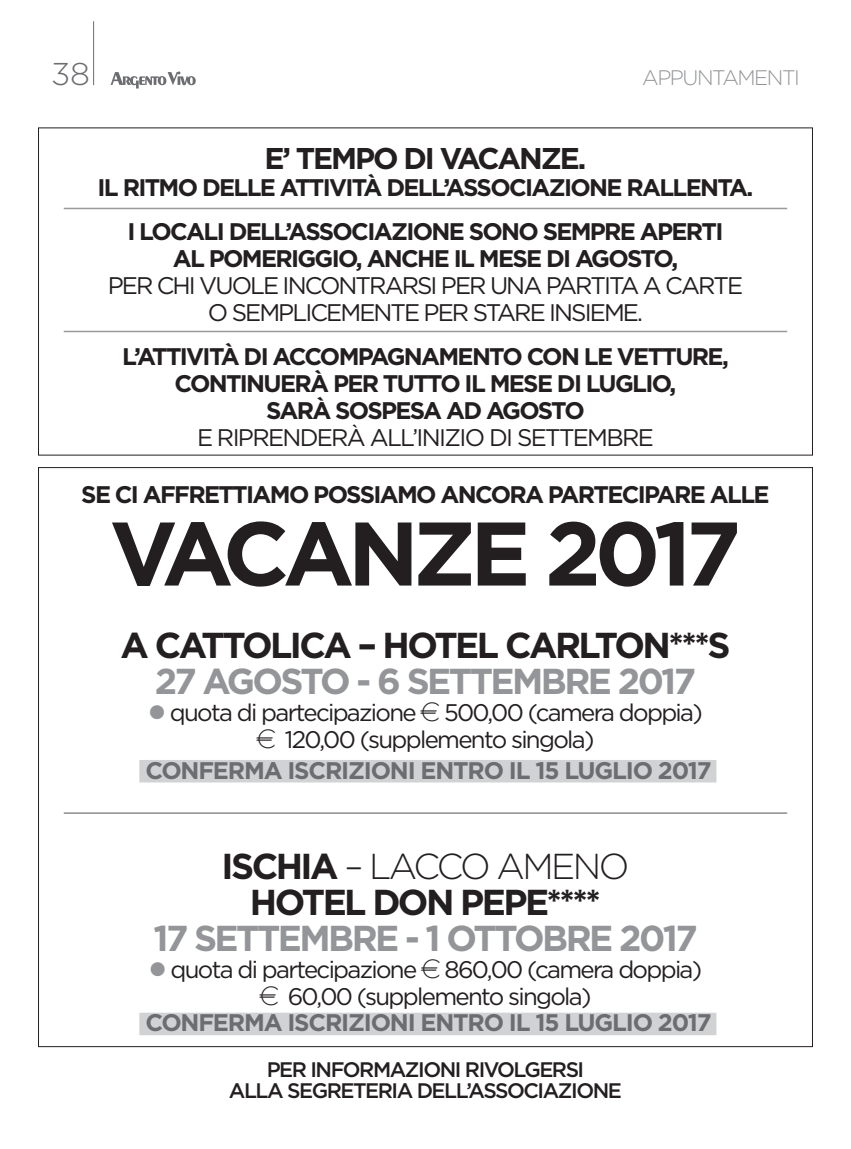
<style>
.page{position:relative;width:851px;height:1149px;background:#fff}
.page>*{position:absolute;margin:0;border:0;box-sizing:border-box;transform-origin:0 0}
.t1{font:700 90px "Gotham";letter-spacing:-.07em;color:#231f20}
.t2{font:700 36px/36px "Gotham";letter-spacing:-.07em;color:#231f20;text-align:center}
.t3{font:700 36px "Gotham";letter-spacing:-.07em;color:#939598}
.t4{font:300 31.5px "Gotham";color:#6c6d70}
.t5{font:700 30px "Gotham";letter-spacing:-.07em;color:#231f20}
.t6{font:24px/27px "Gotham";letter-spacing:-.07em;color:#231f20;text-align:center}
.t7{font:700 24px/27px "Gotham";letter-spacing:-.07em;color:#231f20;text-align:center}
.t8{font:700 24px "Gotham";letter-spacing:-.05em;color:#6c6d70}
.t9{font:500 21px/21px "Gotham";letter-spacing:-.07em;color:#231f20;text-align:center}
.t10{font:300 21px "Gotham";letter-spacing:-.07em;color:#939598}
.s1{color:#939598}
.s2{font-family:"Eurofont"}
.s3{font-weight:300}
.s4{font-weight:700;color:#6c6d70}
</style>
<div class="page">
<svg style="left:111px;top:71px;width:85px;height:17px"></svg>
<hr style="left:93px;top:21px;width:1px;height:64px;background:#6c6d70">
<div style="left:139px;top:759px;width:577px;height:23px;background:#d1d2d4"></div>
<div style="left:139px;top:1012px;width:577px;height:22px;background:#d1d2d4"></div>
<hr style="left:64px;top:208px;width:723px;height:1px;background:#939598">
<hr style="left:64px;top:331px;width:723px;height:1px;background:#939598">
<hr style="left:64px;top:812px;width:723px;height:1px;background:#939598">
<h3 class="t4" style="left:51px;top:54px;width:41px">38</h3>
<p class="t10" style="left:642px;top:64px;width:159px">APPUNTAMENTI</p>
<p class="t5" style="left:264px;top:138px;width:323px">E’ TEMPO DI VACANZE.</p>
<p class="t7" style="left:98px;top:165px;width:657px;line-height:44px">IL RITMO DELLE ATTIVITÀ DELL’ASSOCIAZIONE RALLENTA.<br>I LOCALI DELL’ASSOCIAZIONE SONO SEMPRE APERTI</p>
<p class="t7" style="left:173px;top:244px;width:507px">AL POMERIGGIO, ANCHE IL MESE DI AGOSTO,</p>
<p class="t6" style="left:108px;top:271px;width:636px">PER CHI VUOLE INCONTRARSI PER UNA PARTITA A CARTE<br>O SEMPLICEMENTE PER STARE INSIEME.</p>
<p class="t7" style="left:122px;top:342px;width:608px">L’ATTIVITÀ DI ACCOMPAGNAMENTO CON LE VETTURE,<br>CONTINUERÀ PER TUTTO IL MESE DI LUGLIO,<br>SARÀ SOSPESA AD AGOSTO</p>
<p class="t6" style="left:197px;top:423px;width:458px">E RIPRENDERÀ ALL’INIZIO DI SETTEMBRE</p>
<p class="t7" style="left:81px;top:480px;width:689px">SE CI AFFRETTIAMO POSSIAMO ANCORA PARTECIPARE ALLE</p>
<h1 class="t1" style="left:110px;top:494px;width:632px">VACANZE 2017</h1>
<h2 class="t2" style="left:120px;top:626px;width:611px">A CATTOLICA – HOTEL CARLTON***S</h2>
<h2 class="t3" style="left:155px;top:656px;width:543px">27 AGOSTO - 6 SETTEMBRE 2017</h2>
<p class="t6" style="left:148px;top:698px;width:556px"><span class="s1">●</span> quota di partecipazione <span class="s2">E</span> 500,00 (camera doppia)<br><span class="s2">E</span> 120,00 (supplemento singola)</p>
<p class="t8" style="left:145px;top:754px;width:567px">CONFERMA ISCRIZIONI ENTRO IL 15 LUGLIO 2017</p>
<h2 class="t2" style="left:221px;top:847px;width:409px">ISCHIA <span class="s3">– LACCO AMENO<br></span>HOTEL DON PEPE****</h2>
<h2 class="t3" style="left:153px;top:913px;width:545px">17 SETTEMBRE - 1 OTTOBRE 2017</h2>
<p class="t6" style="left:145px;top:954px;width:567px"><span class="s1">●</span> quota di partecipazione <span class="s2">E</span> 860,00 (camera doppia)<br><span class="s2">E</span> 60,00 (supplemento singola)<br><span class="s4">CONFERMA ISCRIZIONI ENTRO IL 15 LUGLIO 2017</span></p>
<p class="t9" style="left:229px;top:1058px;width:394px">PER INFORMAZIONI RIVOLGERSI<br>ALLA SEGRETERIA DELL’ASSOCIAZIONE</p>
</div>
